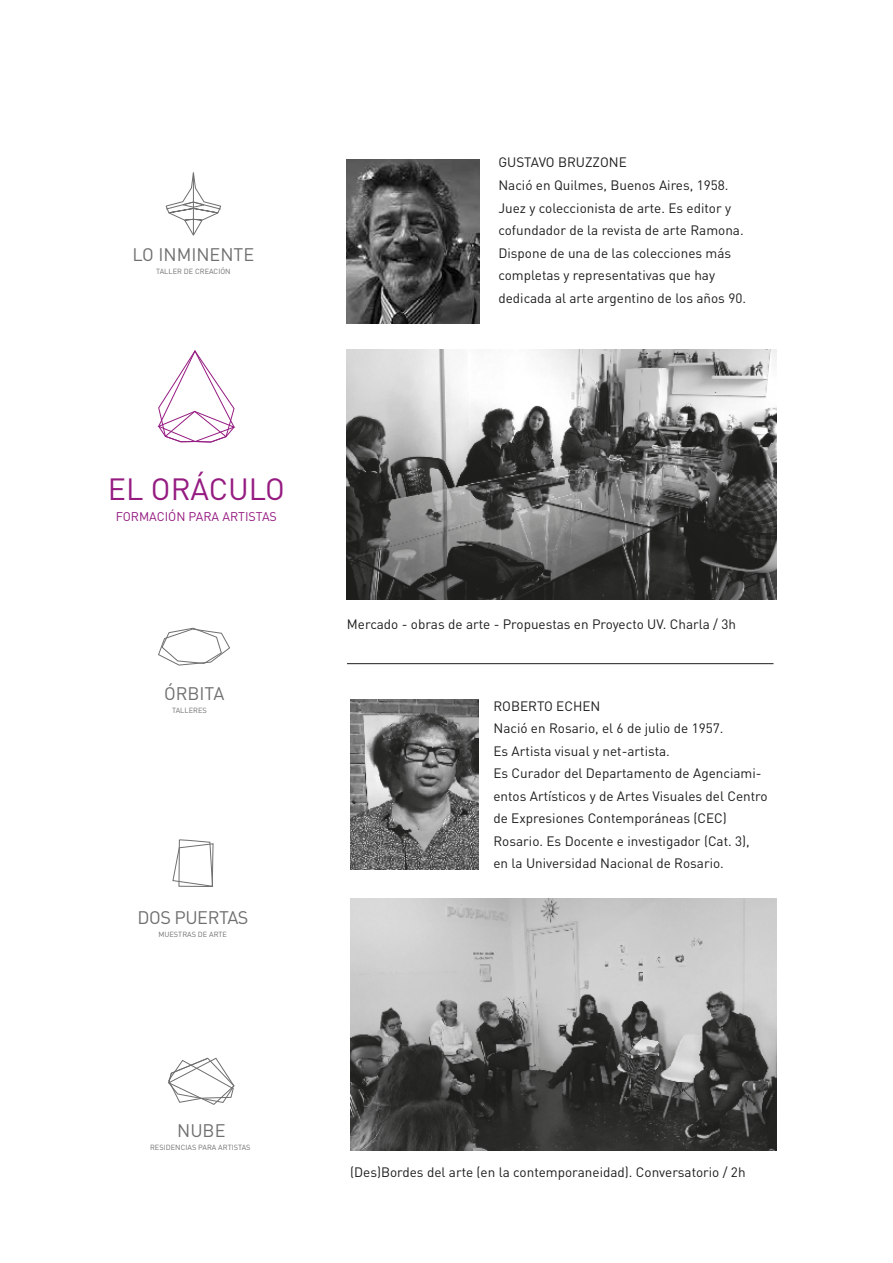
<style>
.page{position:relative;width:893px;height:1263px;background:#fff}
.page>*{position:absolute;margin:0;border:0;box-sizing:border-box;transform-origin:0 0}
.t1{font:30.3px "DIN Pro";color:#951b81}
.t2{font:18px "DIN Pro";color:#706f6f}
.t3{font:18px "DIN Pro";letter-spacing:-.025em;color:#706f6f}
.t4{font:13.5px/22.5px "DIN Pro";color:#1d1d1b}
.t5{font:12.45px "DIN Pro";color:#951b81}
.t6{font:7.35px "DIN Pro";color:#706f6f}
</style>
<div class="page">
<svg style="left:158px;top:350px;width:77px;height:92px"></svg>
<svg style="left:172px;top:839px;width:42px;height:48px"></svg>
<svg style="left:168px;top:1058px;width:66px;height:47px"></svg>
<svg style="left:166px;top:172px;width:55px;height:64px"></svg>
<svg style="left:158px;top:628px;width:72px;height:37px"></svg>
<img style="left:347px;top:159px;width:133px;height:164px">
<img style="left:347px;top:349px;width:429px;height:251px">
<hr style="left:347px;top:663px;width:426px;height:1px;background:#1d1d1b">
<img style="left:350px;top:899px;width:426px;height:252px">
<img style="left:350px;top:699px;width:128px;height:171px">
<h2 class="t2" style="left:133px;top:242px;width:123px">LO INMINENTE</h2>
<p class="t6" style="left:156px;top:266px;width:76px">TALLER DE CREACIÓN</p>
<p class="t4" style="left:498px;top:151px;width:249px">GUSTAVO BRUZZONE<br>Nació en Quilmes, Buenos Aires, 1958.<br>Juez y coleccionista de arte. Es editor y cofundador de la revista de arte Ramona.<br>Dispone de una de las colecciones más completas y representativas que hay dedicada al arte argentino de los años 90.</p>
<h1 class="t1" style="left:108px;top:468px;width:179px">EL ORÁCULO</h1>
<p class="t5" style="left:116px;top:508px;width:163px">FORMACIÓN PARA ARTISTAS</p>
<h2 class="t2" style="left:164px;top:681px;width:62px">ÓRBITA</h2>
<p class="t6" style="left:172px;top:705px;width:36px">TALLERES</p>
<h2 class="t3" style="left:137px;top:905px;width:113px">DOS PUERTAS</h2>
<p class="t6" style="left:158px;top:929px;width:70px">MUESTRAS DE ARTE</p>
<p class="t4" style="left:347px;top:612px;width:391px">Mercado - obras de arte - Propuestas en Proyecto UV. Charla / 3h</p>
<p class="t4" style="left:493px;top:694px;width:276px">ROBERTO ECHEN<br>Nació en Rosario, el 6 de julio de 1957.<br>Es Artista visual y net-artista.<br>Es Curador del Departamento de Agenciami&shy;entos Artísticos y de Artes Visuales del Centro de Expresiones Contemporáneas (CEC)<br>Rosario. Es Docente e investigador (Cat. 3), en la Universidad Nacional de Rosario.</p>
<h2 class="t2" style="left:177px;top:1118px;width:50px">NUBE</h2>
<p class="t6" style="left:150px;top:1142px;width:102px">RESIDENCIAS PARA ARTISTAS</p>
<p class="t4" style="left:350px;top:1160px;width:397px">(Des)Bordes del arte (en la contemporaneidad). Conversatorio / 2h</p>
</div>
